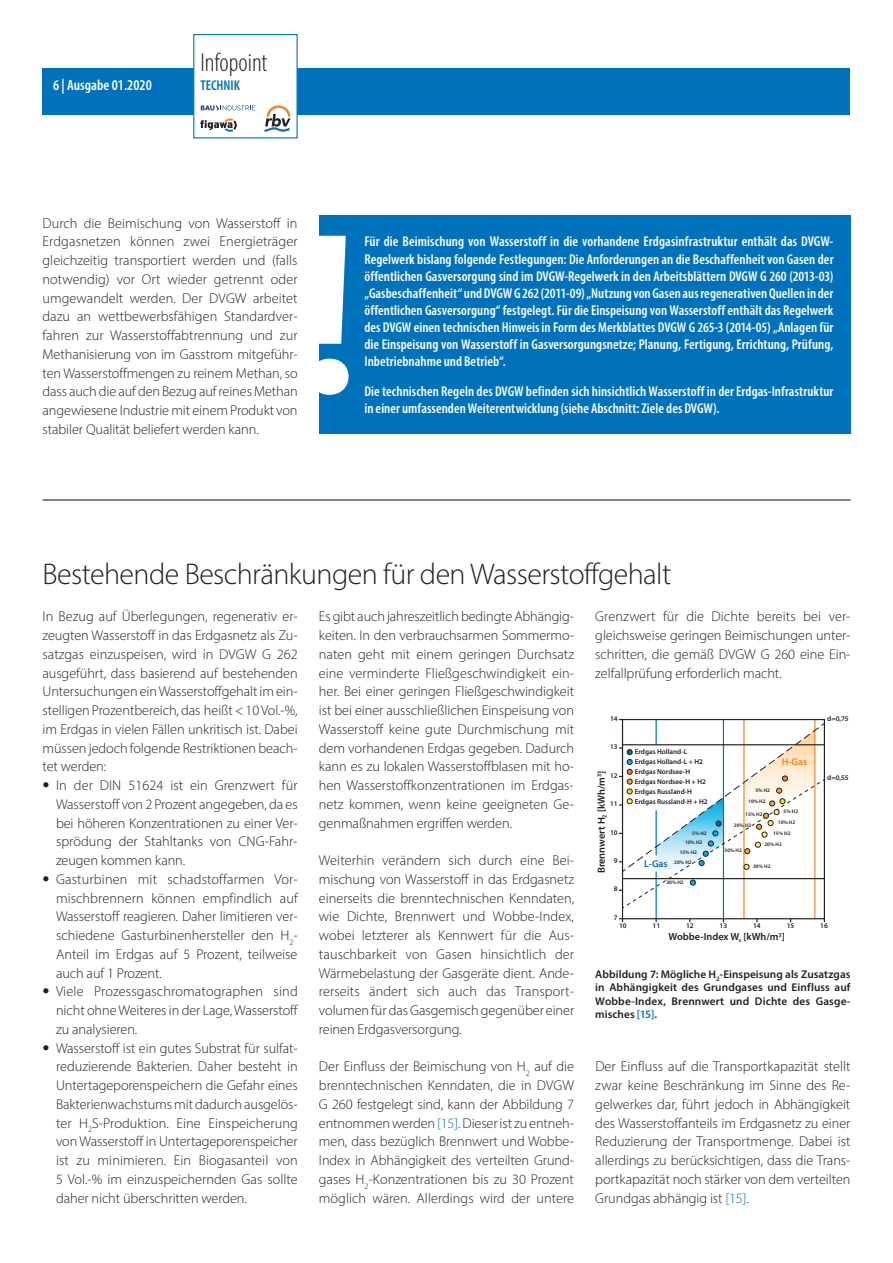
<style>
.page{position:relative;width:893px;height:1263px;background:#fff}
.page>*{position:absolute;margin:0;border:0;box-sizing:border-box;transform-origin:0 0}
.t1{font:300 30px "Myriad Pro";letter-spacing:-.02em;color:#231f20}
.t2{font:300 condensed 26.25px "Myriad Pro";color:#231f20}
.t3{font:600 condensed 15px "Myriad Pro";color:#fff}
.t4{font:300 14.25px/18.8px "Myriad Pro";letter-spacing:-.005em;color:#231f20;text-align:justify}
.t5{font:600 condensed 14.25px/17.1px "Myriad Pro";letter-spacing:.005em;color:#fff;text-align:justify}
.t6{font:600 condensed 14.25px "Myriad Pro";color:#0072bc}
.t7{font:600 11.25px/13.5px "Myriad Pro";letter-spacing:.015em;color:#231f20;text-align:justify}
.t8{font:600 10.35px "Myriad Pro";color:#231f20}
.t9{font:600 9.9px "Myriad Pro";color:#0166b3}
.t10{font:600 9.9px "Myriad Pro";color:#f58220}
.t11{font:600 7.05px/9.8px "Myriad Pro";color:#231f20}
.t12{font:600 5.25px/9.1px "Myriad Pro";color:#231f20}
.s1{color:#0072bc}
.s2{font-family:"Helvetica"}
</style>
<div class="page">
<div style="left:43px;top:68px;width:807px;height:47px;background:#0072bc"></div>
<div style="left:193px;top:34px;width:105px;height:104px;background:#fff;border:1px solid #0072bc"></div>
<svg style="left:264px;top:105px;width:27px;height:27px"></svg>
<svg style="left:201px;top:105px;width:54px;height:5px"></svg>
<svg style="left:200px;top:118px;width:37px;height:14px"></svg>
<div style="left:319px;top:215px;width:531px;height:219px;background:#0072bc"></div>
<svg style="left:319px;top:236px;width:30px;height:159px"></svg>
<hr style="left:43px;top:499px;width:807px;height:2px;background:#231f20">
<hr style="left:723px;top:719px;width:1px;height:200px;background:#0072bc">
<hr style="left:743px;top:719px;width:2px;height:200px;background:#f58220">
<hr style="left:814px;top:719px;width:1px;height:200px;background:#f58220">
<hr style="left:655px;top:871px;width:2px;height:47px;background:#0072bc">
<svg style="left:619px;top:918px;width:4px;height:4px"></svg>
<svg style="left:619px;top:719px;width:206px;height:190px"></svg>
<p class="t3" style="left:53px;top:76px;width:100px">6 | Ausgabe 01.2020</p>
<h2 class="t2" style="left:200px;top:46px;width:69px">Infopoint</h2>
<p class="t6" style="left:200px;top:77px;width:41px">TECHNIK</p>
<p class="t4" style="left:43px;top:213px;width:257px">Durch die Beimischung von Wasserstoff in Erdgasnetzen können zwei Energieträger gleichzeitig transportiert werden und (falls notwendig) vor Ort wieder getrennt oder umgewandelt werden. Der DVGW arbeitet dazu an wettbewerbsfähigen Standardver&shy;fahren zur Wasserstoffabtrennung und zur Methanisierung von im Gasstrom mitgeführ&shy;ten Wasserstoffmengen zu reinem Methan, so dass auch die auf den Bezug auf reines Methan angewiesene Industrie mit einem Produkt von stabiler Qualität beliefert werden kann.</p>
<p class="t5" style="left:364px;top:233px;width:471px">Für die Beimischung von Wasserstoff in die vorhandene Erdgasinfrastruktur enthält das DVGW-Regelwerk bislang folgende Festlegungen: Die Anforderungen an die Beschaffenheit von Gasen der öffentlichen Gasversorgung sind im DVGW-Regelwerk in den Arbeitsblättern DVGW G 260 (2013-03) „Gasbeschaffenheit“ und DVGW G 262 (2011-09) „Nutzung von Gasen aus regenerativen Quellen in der öffentlichen Gasversorgung“ festgelegt. Für die Einspeisung von Wasserstoff enthält das Regelwerk des DVGW einen technischen Hinweis in Form des Merkblattes DVGW G 265-3 (2014-05) „Anlagen für die Einspeisung von Wasserstoff in Gasversorgungsnetze; Planung, Fertigung, Errichtung, Prüfung, Inbetriebnahme und Betrieb“.</p>
<p class="t5" style="left:364px;top:382px;width:470px">Die technischen Regeln des DVGW befinden sich hinsichtlich Wasserstoff in der Erdgas-Infrastruktur in einer umfassenden Weiterentwicklung (siehe Abschnitt: Ziele des DVGW).</p>
<h1 class="t1" style="left:43px;top:556px;width:630px">Bestehende Beschränkungen für den Wasserstoffgehalt</h1>
<p class="t4" style="left:319px;top:607px;width:257px;text-align:left">Es gibt auch jahreszeitlich bedingte Abhängig&shy;keiten. In den verbrauchsarmen Sommermo&shy;naten geht mit einem geringen Durchsatz eine verminderte Fließgeschwindigkeit ein-- her. Bei einer geringen Fließgeschwindigkeit ist bei einer ausschließlichen Einspeisung von Wasserstoff keine gute Durchmischung mit dem vorhandenen Erdgas gegeben. Dadurch kann es zu lokalen Wasserstoffblasen mit ho&shy;hen Wasserstoffkonzentrationen im Erdgas&shy;netz kommen, wenn keine geeigneten Ge&shy;genmaßnahmen ergriffen werden.</p>
<p class="t4" style="left:319px;top:851px;width:257px">Weiterhin verändern sich durch eine Bei&shy;mischung von Wasserstoff in das Erdgasnetz einerseits die brenntechnischen Kenndaten, wie Dichte, Brennwert und Wobbe-Index, wobei letzterer als Kennwert für die Aus&shy;tauschbarkeit von Gasen hinsichtlich der Wärmebelastung der Gasgeräte dient. Ande&shy;rerseits ändert sich auch das Transport&shy;volumen für das Gasgemisch gegenüber einer reinen Erdgasversorgung.</p>
<p class="t4" style="left:319px;top:1057px;width:257px">Der Einfluss der Beimischung von H<sub>2</sub> auf die brenntechnischen Kenndaten, die in DVGW G 260 festgelegt sind, kann der Abbildung 7 entnommen werden <span class="s1">[15]</span>. Dieser ist zu entneh&shy;men, dass bezüglich Brennwert und Wobbe-Index in Abhängigkeit des verteilten Grund&shy;gases H<sub>2</sub>-Konzentrationen bis zu 30 Prozent möglich wären. Allerdings wird der untere</p>
<p class="t4" style="left:595px;top:1057px;width:257px">Der Einfluss auf die Transportkapazität stellt zwar keine Beschränkung im Sinne des Re&shy;gelwerkes dar, führt jedoch in Abhängigkeit des Wasserstoffanteils im Erdgasnetz zu einer Reduzierung der Transportmenge. Dabei ist allerdings zu berücksichtigen, dass die Trans&shy;portkapazität noch stärker von dem verteilten Grundgas abhängig ist <span class="s1">[15]</span>.</p>
<p class="t4" style="left:43px;top:607px;width:257px">In Bezug auf Überlegungen, regenerativ er&shy;zeugten Wasserstoff in das Erdgasnetz als Zu&shy;satzgas einzuspeisen, wird in DVGW G 262 ausgeführt, dass basierend auf bestehenden Untersuchungen ein Wasserstoffgehalt im ein&shy;stelligen Prozentbereich, das heißt &lt; 10 Vol.-%, im Erdgas in vielen Fällen unkritisch ist. Dabei müssen jedoch folgende Restriktionen beach&shy;tet werden:</p>
<p class="t4" style="left:56px;top:776px;width:243px;text-indent:-14px"><span class="s2">•</span> In der DIN 51624 ist ein Grenzwert für Wasserstoff von 2 Prozent angegeben, da es bei höheren Konzentrationen zu einer Ver&shy;sprödung der Stahltanks von CNG-Fahr&shy;zeugen kommen kann.</p>
<p class="t4" style="left:56px;top:870px;width:243px;text-indent:-14px"><span class="s2">•</span> Gasturbinen mit schadstoffarmen Vor&shy;mischbrennern können empfindlich auf Wasserstoff reagieren. Daher limitieren ver&shy;schiedene Gasturbinenhersteller den H<sub>2</sub>- Anteil im Erdgas auf 5 Prozent, teilweise auch auf 1 Prozent.</p>
<p class="t4" style="left:56px;top:982px;width:243px;text-indent:-14px"><span class="s2">•</span> Viele Prozessgaschromatographen sind nicht ohne Weiteres in der Lage, Wasserstoff zu analysieren.</p>
<p class="t4" style="left:56px;top:1038px;width:243px;text-indent:-14px"><span class="s2">•</span> Wasserstoff ist ein gutes Substrat für sulfat&shy;reduzierende Bakterien. Daher besteht in Untertageporenspeichern die Gefahr eines Bakterienwachstums mit dadurch ausgelös&shy;ter H<sub>2</sub>S-Produktion. Eine Einspeicherung von Wasserstoff in Untertageporenspeicher ist zu minimieren. Ein Biogasanteil von 5 Vol.-% im einzuspeichernden Gas sollte daher nicht überschritten werden.</p>
<p class="t4" style="left:595px;top:607px;width:257px">Grenzwert für die Dichte bereits bei ver&shy;gleichsweise geringen Beimischungen unter&shy;schritten, die gemäß DVGW G 260 eine Ein&shy;zelfallprüfung erforderlich macht.</p>
<p class="t11" style="left:610px;top:713px;width:9px">14</p>
<p class="t11" style="left:827px;top:713px;width:23px">d=0,75</p>
<p class="t11" style="left:610px;top:742px;width:9px">13</p>
<p class="t11" style="left:635px;top:747px;width:70px">Erdgas Holland-L<br>Erdgas Holland-L + H2</p>
<p class="t10" style="left:782px;top:755px;width:27px">H-Gas</p>
<p class="t11" style="left:635px;top:767px;width:57px">Erdgas Nordsee-H</p>
<p class="t8" style="left:595px;top:873px;width:104px;rotate:-90deg">Brennwert H<sub>2</sub> [kWh/m<sup>3</sup>]</p>
<p class="t11" style="left:635px;top:777px;width:74px">Erdgas Nordsee-H + H2<br>Erdgas Russland-H<br>Erdgas Russland-H + H2</p>
<p class="t11" style="left:610px;top:770px;width:9px">12</p>
<p class="t11" style="left:827px;top:772px;width:23px">d=0,55</p>
<p class="t12" style="left:755px;top:785px;width:16px">5% H2</p>
<p class="t12" style="left:748px;top:797px;width:19px">10% H2</p>
<p class="t11" style="left:610px;top:799px;width:9px">11</p>
<p class="t12" style="left:784px;top:807px;width:16px">5% H2</p>
<p class="t12" style="left:745px;top:809px;width:19px">15% H2</p>
<p class="t12" style="left:778px;top:817px;width:19px">10% H2</p>
<p class="t12" style="left:734px;top:820px;width:19px">20% H2</p>
<p class="t11" style="left:610px;top:827px;width:9px">10</p>
<p class="t12" style="left:685px;top:828px;width:23px;text-indent:7px">5% H2<br>10% H2</p>
<p class="t12" style="left:674px;top:847px;width:24px;line-height:10.1px;text-indent:5px">15% H2<br>20% H2</p>
<p class="t12" style="left:773px;top:828px;width:19px">15% H2</p>
<p class="t12" style="left:764px;top:839px;width:19px">20% H2</p>
<p class="t12" style="left:725px;top:845px;width:19px">30% H2</p>
<p class="t11" style="left:614px;top:855px;width:5px">9</p>
<p class="t9" style="left:644px;top:857px;width:25px">L-Gas</p>
<p class="t12" style="left:753px;top:862px;width:19px">30% H2</p>
<p class="t12" style="left:666px;top:877px;width:19px">30% H2</p>
<p class="t11" style="left:614px;top:884px;width:5px">8</p>
<p class="t11" style="left:614px;top:912px;width:5px">7</p>
<p class="t11" style="left:619px;top:921px;width:9px">10</p>
<p class="t11" style="left:653px;top:921px;width:9px">11</p>
<p class="t11" style="left:686px;top:921px;width:9px">12</p>
<p class="t11" style="left:720px;top:921px;width:9px">13</p>
<p class="t11" style="left:753px;top:921px;width:9px">14</p>
<p class="t11" style="left:787px;top:921px;width:9px">15</p>
<p class="t11" style="left:820px;top:921px;width:9px">16</p>
<p class="t8" style="left:669px;top:930px;width:118px">Wobbe-Index W<sub>s</sub> [kWh/m<sup>3</sup>]</p>
<p class="t7" style="left:595px;top:967px;width:257px">Abbildung 7: Mögliche H<sub>2</sub>-Einspeisung als Zusatzgas in Abhängigkeit des Grundgases und Einfluss auf Wobbe-Index, Brennwert und Dichte des Gasge&shy;misches <span class="s1">[15]</span>.</p>
</div>
